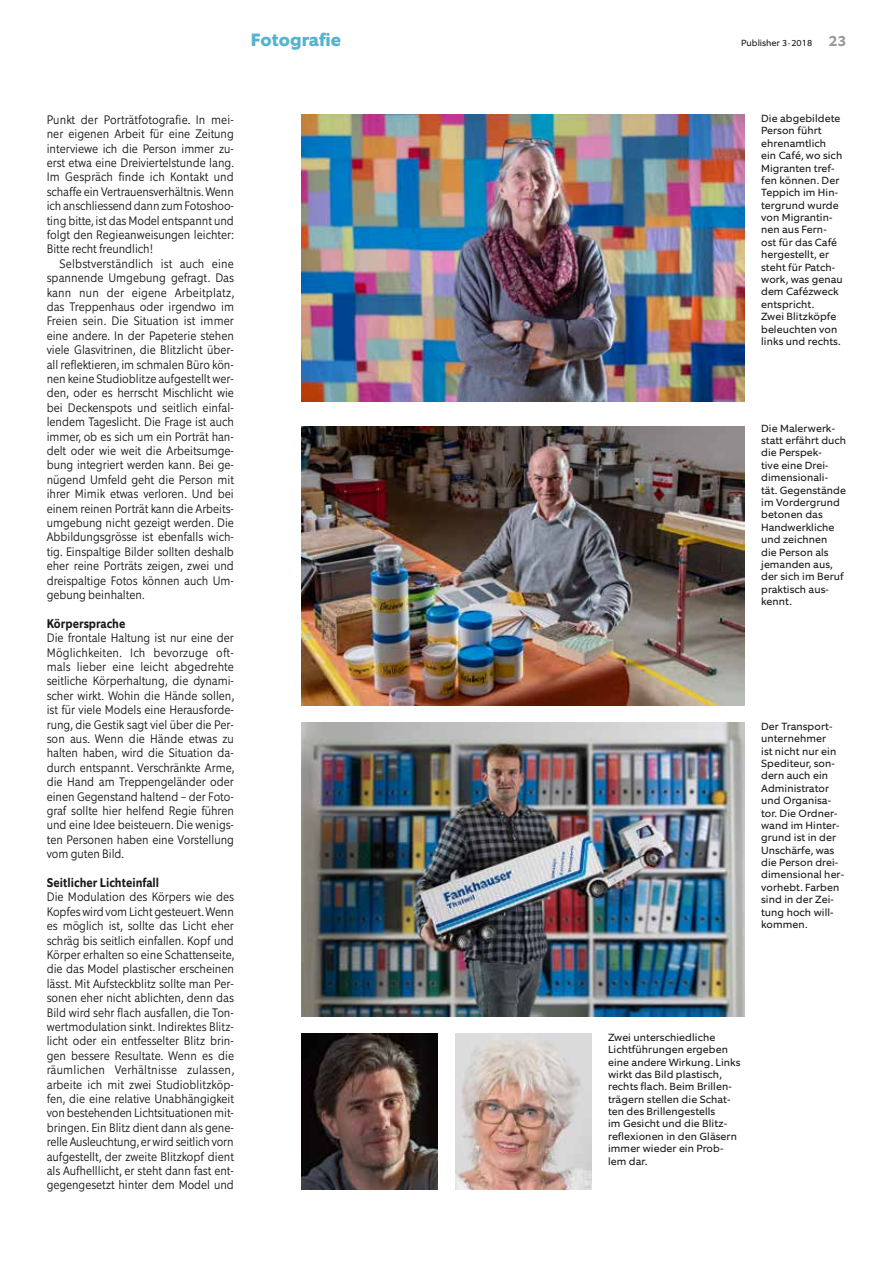
<style>
.page{position:relative;width:893px;height:1263px;background:#fff}
.page>*{position:absolute;margin:0;border:0;box-sizing:border-box;transform-origin:0 0}
.t1{font:800 18px "Equip";letter-spacing:.005em;color:#55b3ce}
.t2{font:700 12.75px "Equip Condensed";letter-spacing:.005em;color:#181716}
.t3{font:300 12.45px/14.4px "Equip Condensed";color:#181716;text-align:justify}
.t4{font:10.5px/12.5px "Equip";letter-spacing:.01em;color:#181716}
.t5{font:9px "Equip";color:#181716}
.s1{font-weight:700;font-size:15px;color:#9c9c9d}
</style>
<div class="page">
<img style="left:302px;top:427px;width:442px;height:279px">
<img style="left:302px;top:1034px;width:136px;height:155px">
<img style="left:455px;top:1034px;width:136px;height:155px">
<img style="left:302px;top:115px;width:442px;height:287px">
<img style="left:302px;top:723px;width:442px;height:294px">
<h1 class="t1" style="left:251px;top:28px;width:92px">Fotografie</h1>
<p class="t5" style="left:741px;top:37px;width:106px">Publisher 3·2018 <span class="s1">23</span></p>
<p class="t3" style="left:47px;top:112px;width:189px">Punkt der Porträtfotografie. In mei&shy;ner eigenen Arbeit für eine Zeitung interviewe ich die Person immer zu&shy;erst etwa eine Dreiviertelstunde lang.<br>Im Gespräch finde ich Kontakt und schaffe ein Vertrauensverhältnis. Wenn ich anschliessend dann zum Fotoshoo&shy;ting bitte, ist das Model entspannt und folgt den Regieanweisungen leichter:<br>Bitte recht freundlich!</p>
<p class="t3" style="left:47px;top:256px;width:189px;text-indent:13px">Selbstverständlich ist auch eine spannende Umgebung gefragt. Das kann nun der eigene Arbeitplatz, das Treppenhaus oder irgendwo im Freien sein. Die Situation ist immer eine andere. In der Papeterie stehen viele Glasvitrinen, die Blitzlicht über&shy;all reflektieren, im schmalen Büro kön&shy;nen keine Studioblitze aufgestellt wer&shy;den, oder es herrscht Mischlicht wie bei Deckenspots und seitlich einfal&shy;lendem Tageslicht. Die Frage ist auch immer, ob es sich um ein Porträt han&shy;delt oder wie weit die Arbeitsumge&shy;bung integriert werden kann. Bei ge&shy;nügend Umfeld geht die Person mit ihrer Mimik etwas verloren. Und bei einem reinen Porträt kann die Arbeits&shy;umgebung nicht gezeigt werden. Die Abbildungsgrösse ist ebenfalls wich&shy;tig. Einspaltige Bilder sollten deshalb eher reine Porträts zeigen, zwei und dreispaltige Fotos können auch Um&shy;gebung beinhalten.</p>
<p class="t2" style="left:47px;top:615px;width:80px">Körpersprache</p>
<p class="t3" style="left:47px;top:631px;width:189px">Die frontale Haltung ist nur eine der Möglichkeiten. Ich bevorzuge oft&shy;mals lieber eine leicht abgedrehte seitliche Körperhaltung, die dynami&shy;scher wirkt. Wohin die Hände sollen, ist für viele Models eine Herausforde&shy;rung, die Gestik sagt viel über die Per&shy;son aus. Wenn die Hände etwas zu halten haben, wird die Situation da&shy;durch entspannt. Verschränkte Arme, die Hand am Treppengeländer oder einen Gegenstand haltend – der Foto&shy;graf sollte hier helfend Regie führen und eine Idee beisteuern. Die wenigs&shy;ten Personen haben eine Vorstellung vom guten Bild.</p>
<p class="t2" style="left:47px;top:874px;width:114px">Seitlicher Lichteinfall</p>
<p class="t3" style="left:47px;top:890px;width:189px">Die Modulation des Körpers wie des Kopfes wird vom Licht gesteuert. Wenn es möglich ist, sollte das Licht eher schräg bis seitlich einfallen. Kopf und Körper erhalten so eine Schattenseite, die das Model plastischer erscheinen lässt. Mit Aufsteckblitz sollte man Per&shy;sonen eher nicht ablichten, denn das Bild wird sehr flach ausfallen, die Ton&shy;wertmodulation sinkt. Indirektes Blitz&shy;licht oder ein entfesselter Blitz brin&shy;gen bessere Resultate. Wenn es die räumlichen Verhältnisse zulassen, arbeite ich mit zwei Studioblitzköp&shy;fen, die eine relative Unabhängigkeit von bestehenden Lichtsituationen mit&shy;bringen. Ein Blitz dient dann als gene&shy;relle Ausleuchtung, er wird seitlich vorn aufgestellt, der zweite Blitzkopf dient als Aufhelllicht, er steht dann fast ent&shy;gegengesetzt hinter dem Model und</p>
<p class="t4" style="left:761px;top:112px;width:83px">Die abgebildete<br>Person führt ehrenamtlich ein Café, wo sich<br>Migranten tref&shy;fen können. Der<br>Teppich im Hin&shy;tergrund wurde von Migrantin&shy;nen aus Fern&shy;ost für das Café hergestellt, er steht für Patch&shy;work, was genau dem Cafézweck entspricht.<br>Zwei Blitzköpfe beleuchten von links und rechts.</p>
<p class="t4" style="left:761px;top:422px;width:87px">Die Malerwerk&shy;statt erfährt duch die Perspek-<br>tive eine Drei&shy;dimensionali&shy;tät. Gegenstände im Vordergrund betonen das<br>Handwerkliche und zeichnen<br>die Person als jemanden aus, der sich im Beruf praktisch aus&shy;kennt.</p>
<p class="t4" style="left:761px;top:720px;width:84px">Der Transport&shy;unternehmer<br>ist nicht nur ein<br>Spediteur, son&shy;dern auch ein<br>Administrator und Organisa&shy;tor. Die Ordner&shy;wand im Hinter&shy;grund ist in der<br>Unschärfe, was die Person drei&shy;dimensional her&shy;vorhebt. Farben sind in der Zei&shy;tung hoch will&shy;kommen.</p>
<p class="t4" style="left:608px;top:1031px;width:134px">Zwei unterschiedliche<br>Lichtführungen ergeben eine andere Wirkung. Links wirkt das Bild plastisch, rechts flach. Beim Brillen&shy;trägern stellen die Schat&shy;ten des Brillengestells<br>im Gesicht und die Blitz&shy;reflexionen in den Gläsern immer wieder ein Prob&shy;lem dar.</p>
</div>
